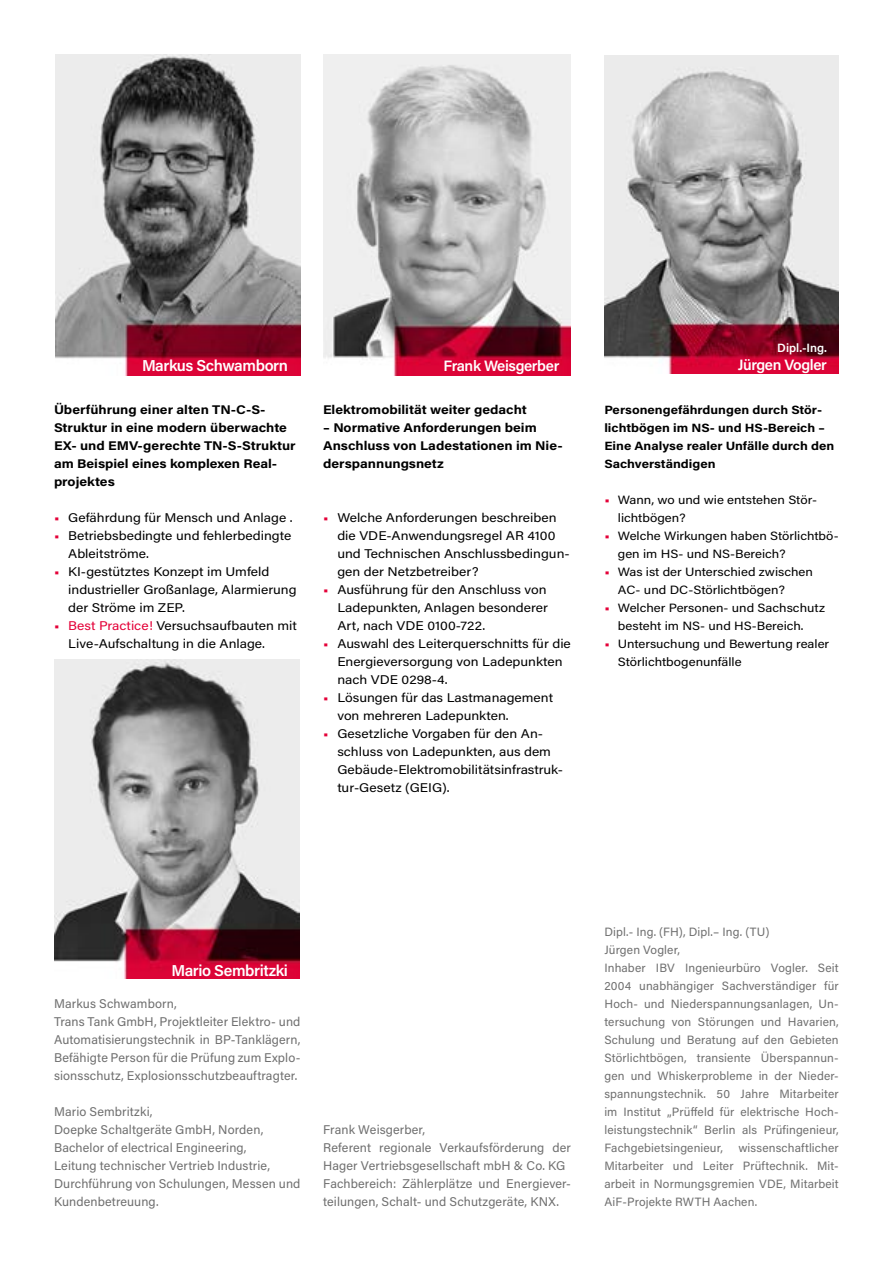
<style>
.page{position:relative;width:893px;height:1263px;background:#fff}
.page>*{position:absolute;margin:0;border:0;box-sizing:border-box;transform-origin:0 0}
.t1{font:600 15.75px "Acumin Pro";letter-spacing:-.025em;color:#fff}
.t2{font:600 15px "Acumin Pro";letter-spacing:-.025em;color:#fff}
.t3{font:12.6px/18px "Acumin Pro";color:#000;scale:1.1 1}
.t4{font:12.6px/18px "Acumin Pro";letter-spacing:.01em;color:#6f6f6f}
.t5{font:700 12.6px/18px "Acumin Pro";color:#000;scale:1.1 1}
.t6{font:12px/18px "Acumin Pro";letter-spacing:.01em;color:#6f6f6f}
.t7{font:12px/18px "Acumin Pro";color:#000;scale:1.1 1}
.t8{font:700 12px/18px "Acumin Pro";color:#000;scale:1.1 1}
.t9{font:600 12px "Acumin Pro";color:#fff}
.s1{font-weight:700;font-size:12px;color:#e40138}
.s2{color:#e40138}
.s3{font-weight:700;color:#e40138}
</style>
<div class="page">
<img style="left:55px;top:660px;width:244px;height:319px">
<img style="left:323px;top:54px;width:248px;height:321px">
<img style="left:604px;top:55px;width:235px;height:319px">
<img style="left:55px;top:54px;width:246px;height:321px">
<p class="t1" style="left:142px;top:355px;width:147px">Markus Schwamborn</p>
<p class="t5" style="left:54px;top:400px;width:221px">Überführung einer alten TN-C-S-<br>Struktur in eine modern überwachte<br>EX- und EMV-gerechte TN-S-Struktur am Beispiel eines komplexen Real&shy;projektes</p>
<p class="t3" style="left:54px;top:508px;width:218px"><span class="s1">•</span> Gefährdung für Mensch und Anlage .</p>
<p class="t3" style="left:68px;top:526px;width:204px;text-indent:-14px"><span class="s1">•</span> Betriebsbedingte und fehlerbedingte<br>Ableitströme.</p>
<p class="t3" style="left:68px;top:562px;width:209px;text-indent:-14px"><span class="s1">•</span> KI-gestütztes Konzept im Umfeld industrieller Großanlage, Alarmierung der Ströme im ZEP.</p>
<p class="t3" style="left:68px;top:616px;width:209px;text-indent:-14px"><span class="s1">•</span> <span class="s2">Best Practice!</span> Versuchsaufbauten mit<br>Live-Aufschaltung in die Anlage.</p>
<p class="t9" style="left:777px;top:339px;width:51px">Dipl.-Ing.</p>
<p class="t2" style="left:443px;top:355px;width:117px">Frank Weisgerber</p>
<p class="t2" style="left:738px;top:354px;width:90px">Jürgen Vogler</p>
<p class="t8" style="left:604px;top:400px;width:210px">Personengefährdungen durch Stör&shy;lichtbögen im NS- und HS-Bereich –<br>Eine Analyse realer Unfälle durch den<br>Sachverständigen</p>
<p class="t7" style="left:618px;top:490px;width:183px;text-indent:-14px"><span class="s3">•</span> Wann, wo und wie entstehen Stör&shy;lichtbögen?</p>
<p class="t7" style="left:618px;top:526px;width:202px;text-indent:-14px"><span class="s3">•</span> Welche Wirkungen haben Störlichtbö&shy;gen im HS- und NS-Bereich?</p>
<p class="t7" style="left:618px;top:562px;width:179px;text-indent:-14px"><span class="s3">•</span> Was ist der Unterschied zwischen<br>AC- und DC-Störlichtbögen?</p>
<p class="t7" style="left:618px;top:598px;width:190px;text-indent:-14px"><span class="s3">•</span> Welcher Personen- und Sachschutz besteht im NS- und HS-Bereich.</p>
<p class="t7" style="left:618px;top:634px;width:194px;text-indent:-14px"><span class="s3">•</span> Untersuchung und Bewertung realer<br>Störlichtbogenunfälle</p>
<p class="t5" style="left:323px;top:400px;width:187px">Elektromobilität weiter gedacht</p>
<p class="t5" style="left:323px;top:418px;width:219px">– Normative Anforderungen beim<br>Anschluss von Ladestationen im Nie&shy;derspannungsnetz</p>
<p class="t3" style="left:337px;top:508px;width:213px;text-indent:-14px"><span class="s1">•</span> Welche Anforderungen beschreiben die VDE-Anwendungsregel AR 4100 und Technischen Anschlussbedingun&shy;gen der Netzbetreiber?</p>
<p class="t3" style="left:337px;top:580px;width:193px;text-align:justify;text-indent:-14px"><span class="s1">•</span> Ausführung für den Anschluss von Ladepunkten, Anlagen besonderer Art, nach VDE 0100-722.</p>
<p class="t3" style="left:337px;top:634px;width:214px;text-indent:-14px"><span class="s1">•</span> Auswahl des Leiterquerschnitts für die<br>Energieversorgung von Ladepunkten nach VDE 0298-4.</p>
<p class="t3" style="left:337px;top:688px;width:198px;text-indent:-14px"><span class="s1">•</span> Lösungen für das Lastmanagement von mehreren Ladepunkten.</p>
<p class="t3" style="left:337px;top:724px;width:207px;text-indent:-14px"><span class="s1">•</span> Gesetzliche Vorgaben für den An&shy;schluss von Ladepunkten, aus dem<br>Gebäude-Elektromobilitätsinfrastruk&shy;tur-Gesetz (GEIG).</p>
<p class="t1" style="left:171px;top:960px;width:118px">Mario Sembritzki</p>
<p class="t4" style="left:54px;top:994px;width:248px">Markus Schwamborn,<br>Trans Tank GmbH, Projektleiter Elektro- und Automatisierungstechnik in BP-Tanklägern, Befähigte Person für die Prüfung zum Explo&shy;sionsschutz, Explosionsschutzbeauftragter.</p>
<p class="t4" style="left:54px;top:1102px;width:248px">Mario Sembritzki,<br>Doepke Schaltgeräte GmbH, Norden,<br>Bachelor of electrical Engineering,<br>Leitung technischer Vertrieb Industrie,<br>Durchführung von Schulungen, Messen und<br>Kundenbetreuung.</p>
<p class="t4" style="left:323px;top:1120px;width:249px">Frank Weisgerber,<br>Referent regionale Verkaufsförderung der Hager Vertriebsgesellschaft mbH &amp; Co. KG Fachbereich: Zählerplätze und Energiever&shy;teilungen, Schalt- und Schutzgeräte, KNX.</p>
<p class="t6" style="left:604px;top:922px;width:236px">Dipl.- Ing. (FH), Dipl.– Ing. (TU)<br>Jürgen Vogler,<br>Inhaber IBV Ingenieurbüro Vogler. Seit 2004 unabhängiger Sachverständiger für Hoch- und Niederspannungsanlagen, Un&shy;tersuchung von Störungen und Havarien, Schulung und Beratung auf den Gebieten Störlichtbögen, transiente Überspannun&shy;gen und Whiskerprobleme in der Nieder&shy;spannungstechnik. 50 Jahre Mitarbeiter im Institut „Prüffeld für elektrische Hoch&shy;leistungstechnik“ Berlin als Prüfingenieur, Fachgebietsingenieur,</p>
<p class="t6" style="left:604px;top:1138px;width:236px;text-align:justify;text-indent:134px">wissenschaftlicher Mitarbeiter und Leiter Prüftechnik. Mit&shy;arbeit in Normungsgremien VDE, Mitarbeit AiF-Projekte RWTH Aachen.</p>
</div>
